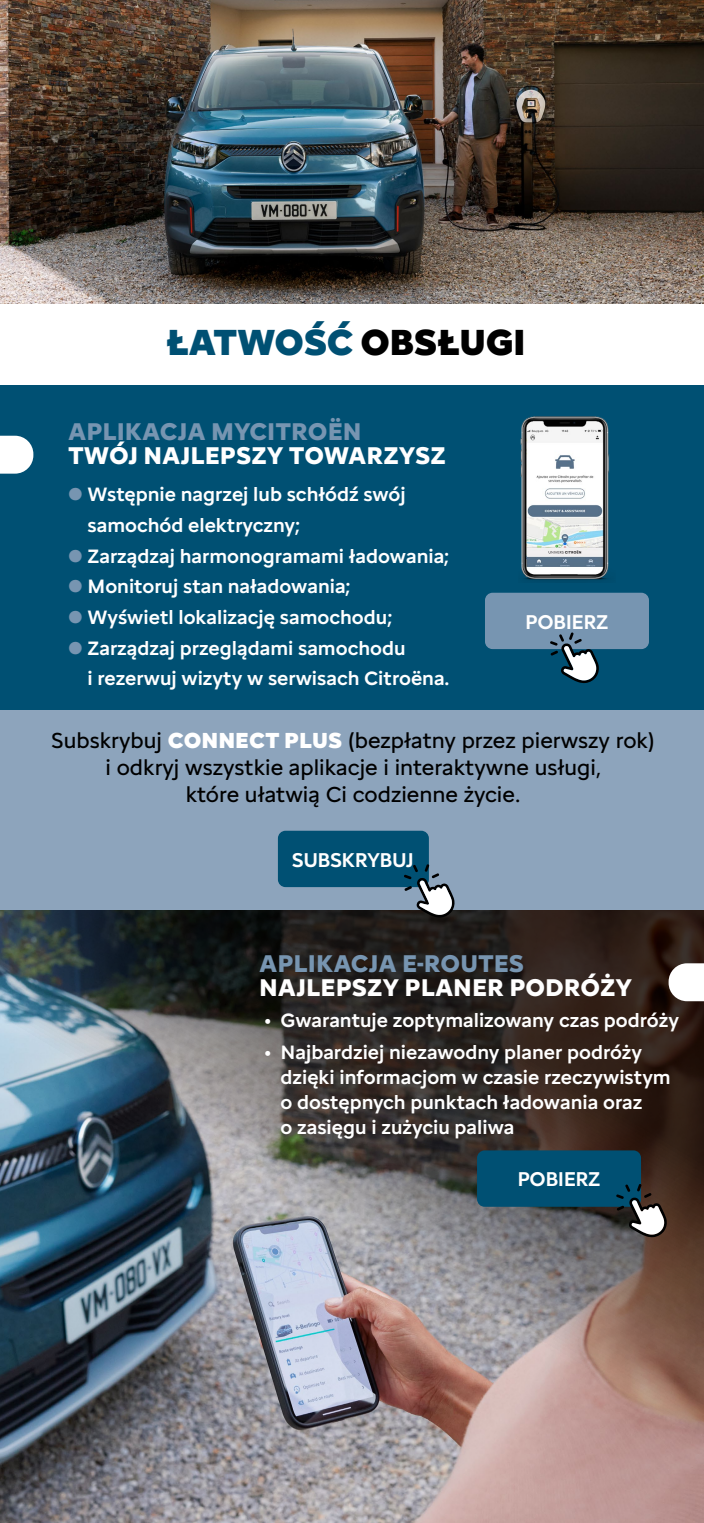
<style>
.page{position:relative;width:704px;height:1523px;background:#fff}
.page>*{position:absolute;margin:0;border:0;box-sizing:border-box;transform-origin:0 0}
.t1{font:900 37.5px "Citroen Type Latin";letter-spacing:-.01em;color:#005073}
.t2{font:700 25px "Citroen Type Latin";color:#fff}
.t3{font:700 25px "Citroen Type Latin";color:#7795b1}
.t4{font:22.5px/27px "Citroen Type Latin";color:#000;text-align:center}
.t5{font:500 20.62px "Citroen Type Latin";letter-spacing:-.025em;color:#fff}
.t6{font:500 20px/25px "Citroen Type Latin";color:#fff}
.s1{color:#000}
.s2{font-weight:900;font-size:42.5px;color:#7795b1}
.s3{font-weight:900;color:#fff}
</style>
<div class="page">
<img style="left:0;top:909px;width:703px;height:613px">
<img style="left:0;top:0;width:703px;height:304px">
<div style="left:476px;top:1150px;width:164px;height:56px;background:#005073;border-radius:8px"></div>
<svg style="left:615px;top:1184px;width:52px;height:53px"></svg>
<div style="left:0;top:706px;width:703px;height:203px;background:#8da4bc"></div>
<div style="left:278px;top:830px;width:150px;height:57px;background:#005073;border-radius:8px"></div>
<svg style="left:403px;top:864px;width:52px;height:53px"></svg>
<svg style="left:668px;top:963px;width:35px;height:38px"></svg>
<div style="left:0;top:385px;width:703px;height:324px;background:#005073"></div>
<img style="left:520px;top:416px;width:89px;height:165px">
<svg style="left:0;top:436px;width:33px;height:37px"></svg>
<div style="left:484px;top:593px;width:164px;height:56px;background:#7795b1;border-radius:8px"></div>
<svg style="left:549px;top:632px;width:50px;height:51px"></svg>
<h1 class="t1" style="left:166px;top:314px;width:361px">ŁATWOŚĆ <span class="s1">OBSŁUGI</span></h1>
<p class="t3" style="left:68px;top:413px;width:295px">APLIKACJA MYCITROËN</p>
<p class="t2" style="left:68px;top:436px;width:379px">TWÓJ NAJLEPSZY TOWARZYSZ</p>
<p class="t6" style="left:87px;top:477px;width:319px;line-height:30.6px;text-indent:-19px"><span class="s2">•</span> Wstępnie nagrzej lub schłódź swój samochód elektryczny;</p>
<p class="t6" style="left:68px;top:541px;width:382px"><span class="s2">•</span> Zarządzaj harmonogramami ładowania;</p>
<p class="t6" style="left:68px;top:572px;width:284px"><span class="s2">•</span> Monitoruj stan naładowania;</p>
<p class="t6" style="left:68px;top:603px;width:325px"><span class="s2">•</span> Wyświetl lokalizację samochodu;</p>
<p class="t6" style="left:87px;top:630px;width:363px;line-height:30.6px;text-indent:-19px"><span class="s2">•</span> Zarządzaj przeglądami samochodu<br>i rezerwuj wizyty w serwisach Citroëna.</p>
<p class="t5" style="left:525px;top:606px;width:84px">POBIERZ</p>
<p class="t4" style="left:51px;top:725px;width:604px">Subskrybuj <span class="s3">CONNECT PLUS</span> (bezpłatny przez pierwszy rok) i odkryj wszystkie aplikacje i interaktywne usługi,<br>które ułatwią Ci codzienne życie.</p>
<p class="t5" style="left:292px;top:844px;width:123px">SUBSKRYBUJ</p>
<p class="t3" style="left:259px;top:945px;width:266px">APLIKACJA E-ROUTES</p>
<p class="t2" style="left:259px;top:968px;width:374px">NAJLEPSZY PLANER PODRÓŻY</p>
<p class="t6" style="left:265px;top:1006px;width:415px">• Gwarantuje zoptymalizowany czas podróży</p>
<p class="t6" style="left:280px;top:1037px;width:391px;text-indent:-16px">• Najbardziej niezawodny planer podróży dzięki informacjom w czasie rzeczywistym o dostępnych punktach ładowania oraz<br>o zasięgu i zużyciu paliwa</p>
<p class="t5" style="left:517px;top:1163px;width:84px">POBIERZ</p>
</div>
